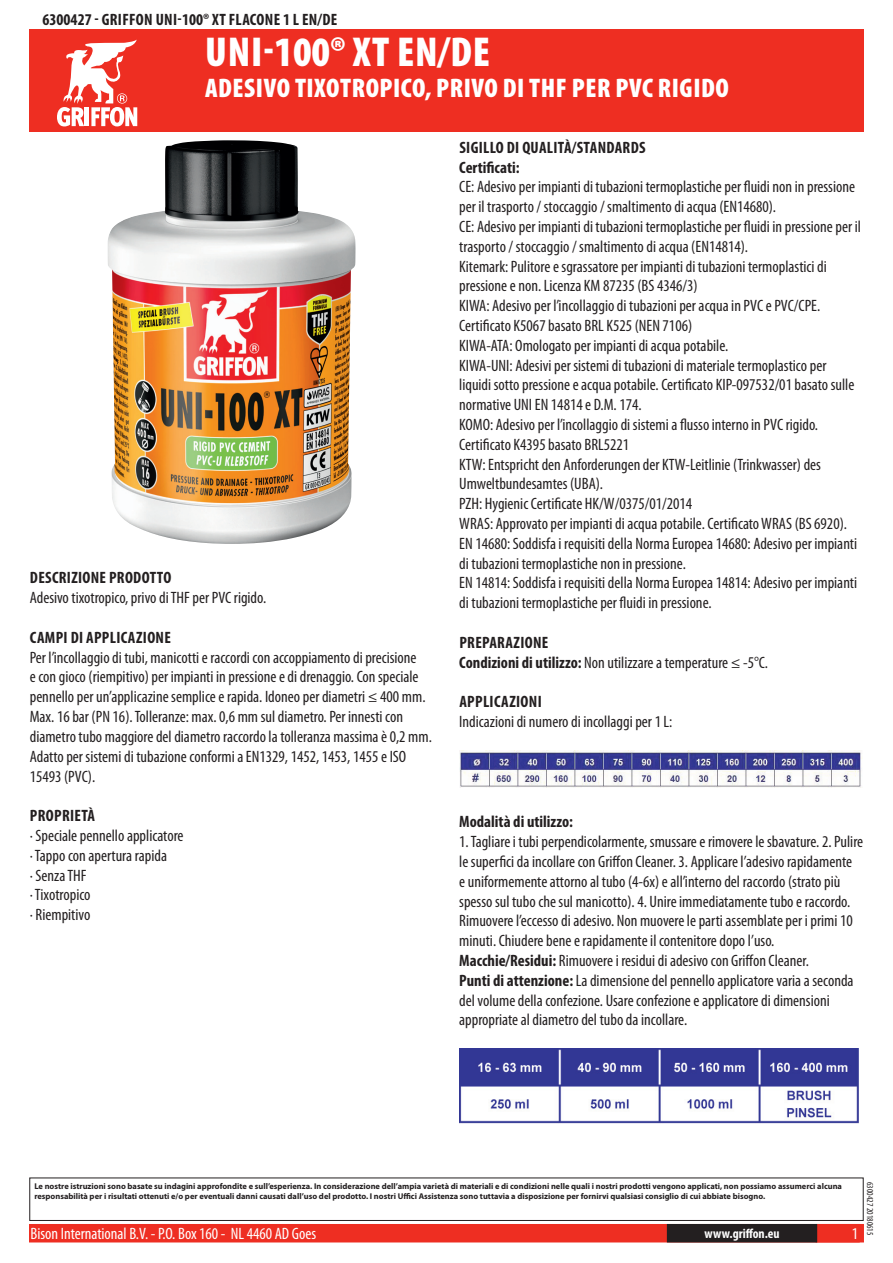
<style>
.page{position:relative;width:893px;height:1263px;background:#fff}
.page>*{position:absolute;margin:0;border:0;box-sizing:border-box;transform-origin:0 0}
.t1{font:900 condensed 42px "Myriad Pro";letter-spacing:.01em;color:#fff}
.t2{font:900 condensed 27px "Myriad Pro";letter-spacing:.02em;color:#fff}
.t3{font:condensed 16.5px/19.8px "Myriad Pro";color:#231f20}
.t4{font:700 condensed 16.5px/19.8px "Myriad Pro";letter-spacing:.02em;color:#231f20}
.t5{font:condensed 16.5px "Myriad Pro";color:#fff}
.t6{font:700 condensed 16.5px "Myriad Pro";color:#231f20}
.t7{font:700 condensed 13.5px "Myriad Pro";color:#fff}
.t8{font:condensed 9px "Myriad Pro";color:#231f20}
.t9{font:700 8.4px/10.1px "Myriad Pro";color:#231f20}
.s1{font-weight:400}
.s2{font-weight:700}
</style>
<div class="page">
<div style="left:30px;top:1225px;width:833px;height:17px;background:#ee2e22"></div>
<div style="left:29px;top:1224px;width:835px;height:18px;border:2px solid #ee2e22"></div>
<div style="left:816px;top:1224px;width:44px;height:18px;border:2px solid #ee2e22"></div>
<div style="left:668px;top:1225px;width:148px;height:17px;background:#231f20"></div>
<div style="left:667px;top:1224px;width:150px;height:18px;border:2px solid #231f20"></div>
<div style="left:29px;top:1177px;width:835px;height:44px;border:1px solid #231f20"></div>
<div style="left:30px;top:30px;width:834px;height:102px;background:#ee2e22"></div>
<svg style="left:57px;top:39px;width:80px;height:87px"></svg>
<img style="left:459px;top:750px;width:404px;height:38px">
<img style="left:459px;top:1048px;width:400px;height:75px">
<img style="left:108px;top:140px;width:248px;height:404px">
<p class="t4" style="left:43px;top:9px;width:295px">6300427 - GRIFFON UNI-100® XT FLACONE 1 L EN/DE</p>
<h1 class="t1" style="left:205px;top:25px;width:264px">UNI-100® XT EN/DE</h1>
<h2 class="t2" style="left:205px;top:70px;width:525px">ADESIVO TIXOTROPICO, PRIVO DI THF PER PVC RIGIDO</h2>
<p class="t4" style="left:30px;top:568px;width:143px">DESCRIZIONE PRODOTTO</p>
<p class="t3" style="left:30px;top:588px;width:238px">Adesivo tixotropico, privo di THF per PVC rigido.</p>
<p class="t4" style="left:30px;top:627px;width:143px">CAMPI DI APPLICAZIONE</p>
<p class="t3" style="left:30px;top:647px;width:404px">Per l’incollaggio di tubi, manicotti e raccordi con accoppiamento di precisione<br>e con gioco (riempitivo) per impianti in pressione e di drenaggio. Con speciale pennello per un’applicazine semplice e rapida. Idoneo per diametri ≤ 400 mm.<br>Max. 16 bar (PN 16). Tolleranze: max. 0,6 mm sul diametro. Per innesti con diametro tubo maggiore del diametro raccordo la tolleranza massima è 0,2 mm.<br>Adatto per sistemi di tubazione conformi a EN1329, 1452, 1453, 1455 e ISO 15493 (PVC).</p>
<p class="t4" style="left:30px;top:805px;width:67px">PROPRIETÀ</p>
<p class="t3" style="left:30px;top:825px;width:155px">· Speciale pennello applicatore · Tappo con apertura rapida<br>· Senza THF<br>· Tixotropico<br>· Riempitivo</p>
<p class="t4" style="left:459px;top:137px;width:180px">SIGILLO DI QUALITÀ/STANDARDS<br>CERTIFICATI:</p>
<p class="t3" style="left:459px;top:177px;width:403px">CE: Adesivo per impianti di tubazioni termoplastiche per fluidi non in pressione per il trasporto / stoccaggio / smaltimento di acqua (EN14680).<br>CE: Adesivo per impianti di tubazioni termoplastiche per fluidi in pressione per il trasporto / stoccaggio / smaltimento di acqua (EN14814).<br>Kitemark: Pulitore e sgrassatore per impianti di tubazioni termoplastici di pressione e non. Licenza KM 87235 (BS 4346/3)<br>KIWA: Adesivo per l’incollaggio di tubazioni per acqua in PVC e PVC/CPE.<br>Certificato K5067 basato BRL K525 (NEN 7106)<br>KIWA-ATA: Omologato per impianti di acqua potabile.<br>KIWA-UNI: Adesivi per sistemi di tubazioni di materiale termoplastico per liquidi sotto pressione e acqua potabile. Certificato KIP-097532/01 basato sulle normative UNI EN 14814 e D.M. 174.<br>KOMO: Adesivo per l’incollaggio di sistemi a flusso interno in PVC rigido.<br>Certificato K4395 basato BRL5221<br>KTW: Entspricht den Anforderungen der KTW-Leitlinie (Trinkwasser) des Umweltbundesamtes (UBA).<br>PZH: Hygienic Certificate HK/W/0375/01/2014<br>WRAS: Approvato per impianti di acqua potabile. Certificato WRAS (BS 6920).<br>EN 14680: Soddisfa i requisiti della Norma Europea 14680: Adesivo per impianti di tubazioni termoplastiche non in pressione.<br>EN 14814: Soddisfa i requisiti della Norma Europea 14814: Adesivo per impianti di tubazioni termoplastiche per fluidi in pressione.</p>
<p class="t4" style="left:459px;top:632px;width:310px">PREPARAZIONE<br>CONDIZIONI DI UTILIZZO: <span class="s1">Non utilizzare a temperature ≤ -5°C.</span></p>
<p class="t4" style="left:459px;top:691px;width:84px">APPLICAZIONI</p>
<p class="t3" style="left:459px;top:711px;width:215px">Indicazioni di numero di incollaggi per 1 L:</p>
<p class="t6" style="left:459px;top:812px;width:115px">MODALITÀ DI UTILIZZO:</p>
<p class="t3" style="left:459px;top:832px;width:405px">1. Tagliare i tubi perpendicolarmente, smussare e rimovere le sbavature. 2. Pulire le superfici da incollare con Griffon Cleaner. 3. Applicare l’adesivo rapidamente<br>e uniformemente attorno al tubo (4-6x) e all’interno del raccordo (strato più spesso sul tubo che sul manicotto). 4. Unire immediatamente tubo e raccordo.<br>Rimuovere l’eccesso di adesivo. Non muovere le parti assemblate per i primi 10 minuti. Chiudere bene e rapidamente il contenitore dopo l’uso.<br><span class="s2">MACCHIE/RESIDUI:</span> Rimuovere i residui di adesivo con Griffon Cleaner.<br><span class="s2">PUNTI DI ATTENZIONE:</span> La dimensione del pennello applicatore varia a seconda del volume della confezione. Usare confezione e applicatore di dimensioni appropriate al diametro del tubo da incollare.</p>
<p class="t9" style="left:34px;top:1181px;width:809px">Le nostre istruzioni sono basate su indagini approfondite e sull’esperienza. In considerazione dell’ampia varietà di materiali e di condizioni nelle quali i nostri prodotti vengono applicati, non possiamo assumerci alcuna responsabilità per i risultati ottenuti e/o per eventuali danni causati dall’uso del prodotto. I nostri Uffici Assistenza sono tuttavia a disposizione per fornirvi qualsiasi consiglio di cui abbiate bisogno.</p>
<p class="t5" style="left:31px;top:1224px;width:287px">Bison International B.V. - P.O. Box 160 - NL 4460 AD Goes</p>
<p class="t7" style="left:704px;top:1225px;width:77px">WWW.GRIFFON.EU</p>
<p class="t5" style="left:852px;top:1224px;width:8px">1</p>
<p class="t8" style="left:875px;top:1182px;width:55px;rotate:90deg">6300427 20180615</p>
</div>
